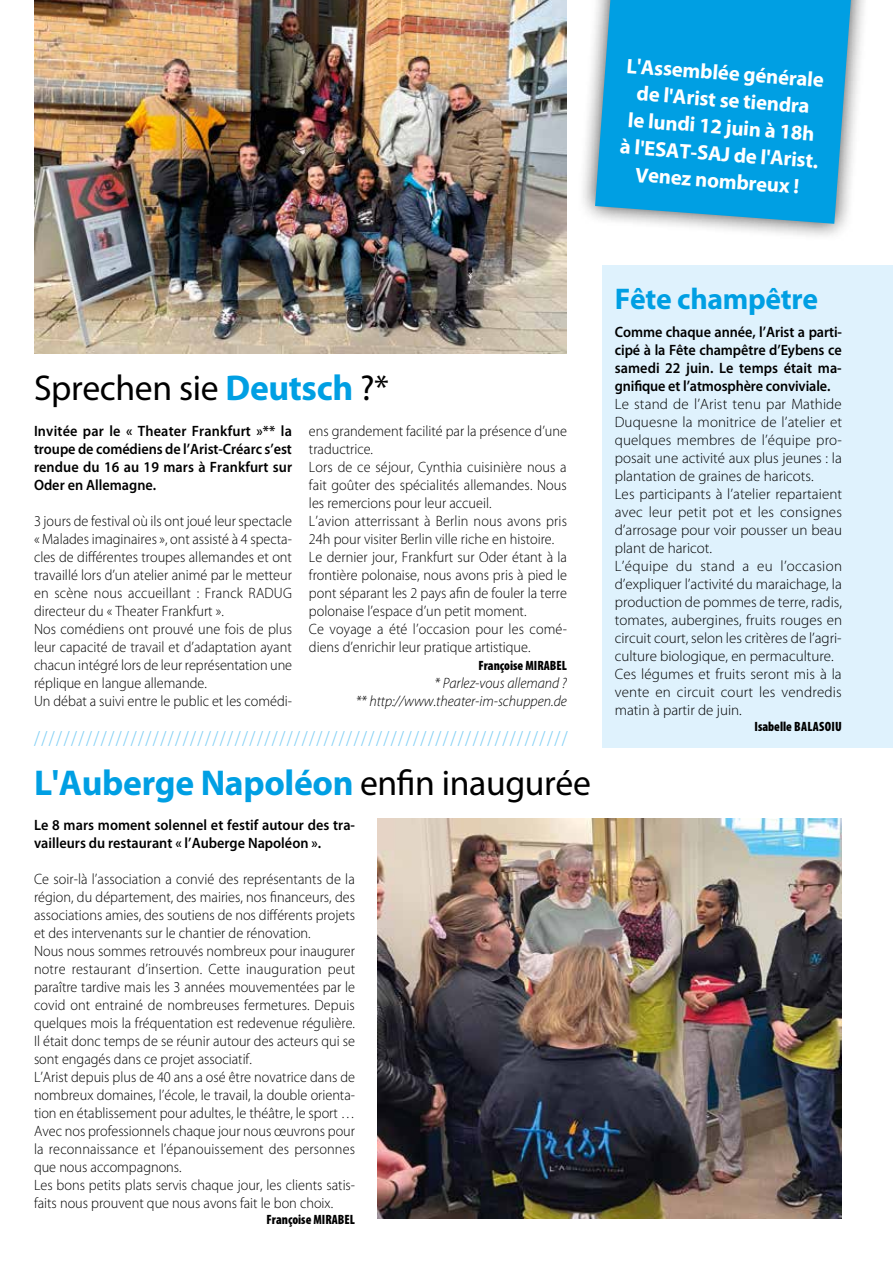
<style>
.page{position:relative;width:893px;height:1263px;background:#fff}
.page>*{position:absolute;margin:0;border:0;box-sizing:border-box;transform-origin:0 0}
.t1{font:700 36px "Myriad Pro";letter-spacing:-.01em;color:#009fe3}
.t2{font:36px "Myriad Pro";letter-spacing:-.01em;color:#000}
.t3{font:700 30px "Myriad Pro";letter-spacing:-.01em;color:#009fe3}
.t4{font:700 21px/27px "Myriad Pro";color:#fff;text-align:center}
.t5{font:300 condensed 18px "Univers LT Std";color:#83d0f5}
.t6{font:300 15px/18px "Myriad Pro";color:#000;scale:.95 1}
.t7{font:300 15px/18px "Myriad Pro";color:#000}
.t8{font:600 15px/18px "Myriad Pro";color:#000;scale:.95 1}
.t9{font:italic 300 15px/18px "Myriad Pro";color:#000;text-align:right;scale:.95 1}
.t10{font:900 condensed 13.5px "Myriad Pro";color:#000;scale:.96 1}
.s1{font-weight:700;color:#009fe3}
.s2{font-weight:400;color:#000}
</style>
<div class="page">
<div style="left:602px;top:265px;width:291px;height:483px;background:#dff2fd"></div>
<div style="left:577px;top:0;width:296px;height:242px;background:#000;opacity:.75"></div>
<svg style="left:595px;top:0;width:256px;height:224px;background:#13a3e0"></svg>
<img style="left:34px;top:0;width:533px;height:354px">
<img style="left:378px;top:819px;width:464px;height:399px">
<h3 class="t4" style="left:627px;top:53px;width:200px;rotate:4deg">L'Assemblée générale de l'Arist se tiendra<br>le lundi 12 juin à 18h à l'ESAT-SAJ de l'Arist.<br>Venez nombreux !</h3>
<h1 class="t2" style="left:34px;top:369px;width:357px">Sprechen sie <span class="s1">Deutsch</span> ?*</h1>
<p class="t8" style="left:34px;top:422px;width:273px;text-align:justify">Invitée par le « Theater Frankfurt »** la troupe de comédiens de l’Arist-Créarc s’est rendue du 16 au 19 mars à Frankfurt sur Oder en Allemagne.</p>
<p class="t6" style="left:34px;top:512px;width:273px">3 jours de festival où ils ont joué leur spectacle « Malades imaginaires », ont assisté à 4 specta&shy;cles de différentes troupes allemandes et ont travaillé lors d’un atelier animé par le metteur en scène nous accueillant : Franck RADUG directeur du « Theater Frankfurt ».<br>Nos comédiens ont prouvé une fois de plus leur capacité de travail et d’adaptation ayant chacun intégré lors de leur représentation une réplique en langue allemande.<br>Un débat a suivi entre le public et les comédi-</p>
<p class="t6" style="left:309px;top:422px;width:273px">ens grandement facilité par la présence d’une traductrice.<br>Lors de ce séjour, Cynthia cuisinière nous a fait goûter des spécialités allemandes. Nous les remercions pour leur accueil.<br>L’avion atterrissant à Berlin nous avons pris 24h pour visiter Berlin ville riche en histoire.<br>Le dernier jour, Frankfurt sur Oder étant à la frontière polonaise, nous avons pris à pied le pont séparant les 2 pays afin de fouler la terre polonaise l’espace d’un petit moment.<br>Ce voyage a été l’occasion pour les comé&shy;diens d’enrichir leur pratique artistique.</p>
<p class="t10" style="left:478px;top:657px;width:94px">Françoise MIRABEL</p>
<p class="t9" style="left:356px;top:674px;width:224px">* Parlez-vous allemand ?<br>** http://www.theater-im-schuppen.de</p>
<p class="t5" style="left:34px;top:727px;width:535px">////////////////////////////////////////////////////////////////////////</p>
<h1 class="t1" style="left:34px;top:763px;width:558px">L'Auberge Napoléon <span class="s2">enfin inaugurée</span></h1>
<p class="t8" style="left:34px;top:816px;width:339px">Le 8 mars moment solennel et festif autour des tra&shy;vailleurs du restaurant « l’Auberge Napoléon ».</p>
<p class="t6" style="left:34px;top:870px;width:340px">Ce soir-là l’association a convié des représentants de la région, du département, des mairies, nos financeurs, des associations amies, des soutiens de nos différents projets et des intervenants sur le chantier de rénovation.<br>Nous nous sommes retrouvés nombreux pour inaugurer notre restaurant d’insertion. Cette inauguration peut paraître tardive mais les 3 années mouvementées par le covid ont entrainé de nombreuses fermetures. Depuis quelques mois la fréquentation est redevenue régulière.<br>Il était donc temps de se réunir autour des acteurs qui se sont engagés dans ce projet associatif.<br>L’Arist depuis plus de 40 ans a osé être novatrice dans de nombreux domaines, l’école, le travail, la double orienta&shy;tion en établissement pour adultes, le théâtre, le sport … Avec nos professionnels chaque jour nous œuvrons pour la reconnaissance et l’épanouissement des personnes que nous accompagnons.<br>Les bons petits plats servis chaque jour, les clients satis&shy;faits nous prouvent que nous avons fait le bon choix.</p>
<p class="t10" style="left:267px;top:1210px;width:94px">Françoise MIRABEL</p>
<h2 class="t3" style="left:615px;top:282px;width:205px">Fête champêtre</h2>
<p class="t8" style="left:615px;top:323px;width:240px">Comme chaque année, l’Arist a parti&shy;cipé à la Fête champêtre d’Eybens ce samedi 22 juin. Le temps était ma-- gnifique et l’atmosphère conviviale.</p>
<p class="t7" style="left:615px;top:395px;width:229px">Le stand de l’Arist tenu par Mathide Duquesne la monitrice de l’atelier et quelques membres de l’équipe pro&shy;posait une activité aux plus jeunes : la plantation de graines de haricots.<br>Les participants à l’atelier repartaient avec leur petit pot et les consignes d’arrosage pour voir pousser un beau plant de haricot.<br>L’équipe du stand a eu l’occasion d’expliquer l’activité du maraichage, la production de pommes de terre, radis, tomates, aubergines, fruits rouges en circuit court, selon les critères de l’agri&shy;culture biologique, en permaculture.<br>Ces légumes et fruits seront mis à la vente en circuit court les vendredis matin à partir de juin.</p>
<p class="t10" style="left:754px;top:718px;width:92px">Isabelle BALASOIU</p>
</div>
